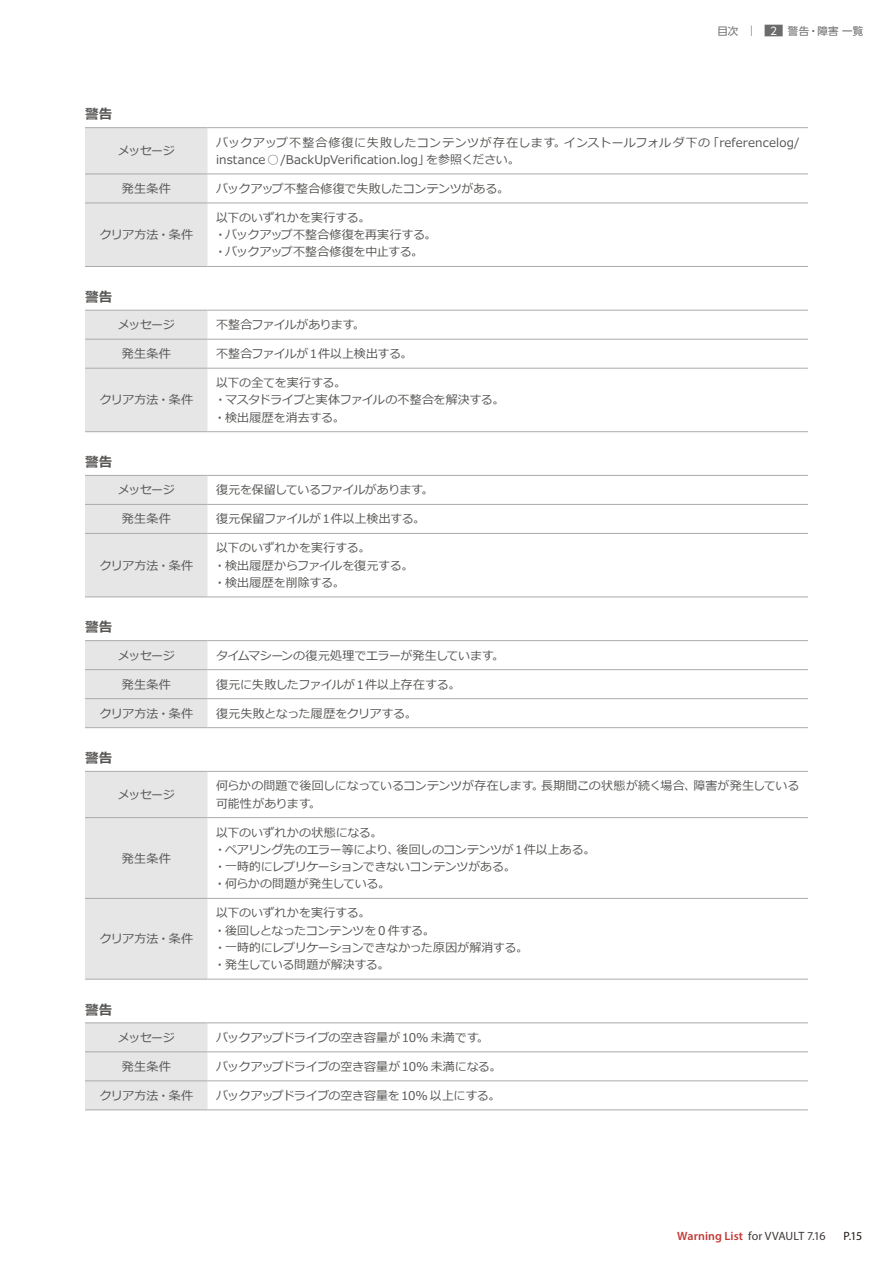
<style>
.page{position:relative;width:893px;height:1263px;background:#fff}
.page>*{position:absolute;margin:0;border:0;box-sizing:border-box;transform-origin:0 0}
.t1{font:700 13.5px "Meiryo";letter-spacing:.02em;color:#575554}
.t2{font:12px/17.2px "Meiryo";letter-spacing:-.01em;color:#575554}
.t3{font:12px/17.2px "Meiryo";letter-spacing:.015em;color:#575554}
.t4{font:12px "Meiryo";letter-spacing:-.03em;color:#575554}
.t5{font:12px "Myriad Pro";letter-spacing:-.005em;color:#3e3a39}
.t6{font:12px "Meiryo";letter-spacing:-.04em;color:#575554}
.t7{font:12px "Meiryo";letter-spacing:-.035em;color:#575554}
.t8{font:12px "Meiryo";letter-spacing:-.05em;color:#575554}
.t9{font:12px "Myriad Pro";color:#221815}
.t10{font:10.5px "UD Shin Go Pro";letter-spacing:.015em;color:#6d6c6c}
.s1{color:#fff}
.s2{font-weight:600;color:#c23a36}
</style>
<div class="page">
<div style="left:85px;top:128px;width:123px;height:138px;background:#e6e6e6"></div>
<hr style="left:85px;top:174px;width:123px;height:1px;background:#aaabab">
<hr style="left:208px;top:174px;width:600px;height:1px;background:#aaabab">
<hr style="left:85px;top:203px;width:123px;height:1px;background:#aaabab">
<hr style="left:208px;top:203px;width:600px;height:1px;background:#aaabab">
<hr style="left:85px;top:127px;width:123px;height:1px;background:#aaabab">
<hr style="left:208px;top:127px;width:600px;height:1px;background:#aaabab">
<hr style="left:85px;top:266px;width:123px;height:1px;background:#aaabab">
<hr style="left:208px;top:266px;width:600px;height:1px;background:#aaabab">
<div style="left:85px;top:311px;width:123px;height:120px;background:#e6e6e6"></div>
<hr style="left:85px;top:339px;width:123px;height:1px;background:#aaabab">
<hr style="left:208px;top:339px;width:600px;height:1px;background:#aaabab">
<hr style="left:85px;top:368px;width:123px;height:1px;background:#aaabab">
<hr style="left:208px;top:368px;width:600px;height:1px;background:#aaabab">
<hr style="left:85px;top:310px;width:123px;height:1px;background:#aaabab">
<hr style="left:208px;top:310px;width:600px;height:1px;background:#aaabab">
<hr style="left:85px;top:431px;width:123px;height:1px;background:#aaabab">
<hr style="left:208px;top:431px;width:600px;height:1px;background:#aaabab">
<div style="left:85px;top:476px;width:123px;height:121px;background:#e6e6e6"></div>
<hr style="left:85px;top:504px;width:123px;height:1px;background:#aaabab">
<hr style="left:208px;top:504px;width:600px;height:1px;background:#aaabab">
<hr style="left:85px;top:533px;width:123px;height:1px;background:#aaabab">
<hr style="left:208px;top:533px;width:600px;height:1px;background:#aaabab">
<hr style="left:85px;top:475px;width:123px;height:1px;background:#aaabab">
<hr style="left:208px;top:475px;width:600px;height:1px;background:#aaabab">
<hr style="left:85px;top:597px;width:123px;height:1px;background:#aaabab">
<hr style="left:208px;top:597px;width:600px;height:1px;background:#aaabab">
<div style="left:85px;top:641px;width:123px;height:86px;background:#e6e6e6"></div>
<hr style="left:85px;top:669px;width:123px;height:1px;background:#aaabab">
<hr style="left:208px;top:669px;width:600px;height:1px;background:#aaabab">
<hr style="left:85px;top:698px;width:123px;height:1px;background:#aaabab">
<hr style="left:208px;top:698px;width:600px;height:1px;background:#aaabab">
<hr style="left:85px;top:640px;width:123px;height:1px;background:#aaabab">
<hr style="left:208px;top:640px;width:600px;height:1px;background:#aaabab">
<hr style="left:85px;top:727px;width:123px;height:1px;background:#aaabab">
<hr style="left:208px;top:727px;width:600px;height:1px;background:#aaabab">
<div style="left:85px;top:772px;width:123px;height:207px;background:#e6e6e6"></div>
<hr style="left:85px;top:817px;width:123px;height:1px;background:#aaabab">
<hr style="left:208px;top:817px;width:600px;height:1px;background:#aaabab">
<hr style="left:85px;top:898px;width:123px;height:1px;background:#aaabab">
<hr style="left:208px;top:898px;width:600px;height:1px;background:#aaabab">
<hr style="left:85px;top:771px;width:123px;height:1px;background:#aaabab">
<hr style="left:208px;top:771px;width:600px;height:1px;background:#aaabab">
<hr style="left:85px;top:979px;width:123px;height:1px;background:#aaabab">
<hr style="left:208px;top:979px;width:600px;height:1px;background:#aaabab">
<div style="left:85px;top:1023px;width:123px;height:86px;background:#e6e6e6"></div>
<hr style="left:85px;top:1051px;width:123px;height:1px;background:#aaabab">
<hr style="left:208px;top:1051px;width:600px;height:1px;background:#aaabab">
<hr style="left:85px;top:1080px;width:123px;height:1px;background:#aaabab">
<hr style="left:208px;top:1080px;width:600px;height:1px;background:#aaabab">
<hr style="left:85px;top:1109px;width:123px;height:1px;background:#aaabab">
<hr style="left:208px;top:1109px;width:600px;height:1px;background:#aaabab">
<hr style="left:85px;top:1022px;width:123px;height:1px;background:#aaabab">
<hr style="left:208px;top:1022px;width:600px;height:1px;background:#aaabab">
<div style="left:765px;top:25px;width:18px;height:11px;background:#6d6c6c"></div>
<p class="t1" style="left:85px;top:105px;width:29px">警告</p>
<p class="t10" style="left:717px;top:22px;width:22px">目次</p>
<p class="t10" style="left:759px;top:22px;width:105px">［<span class="s1">2</span>］警告・障害一覧</p>
<p class="t2" style="left:118px;top:143px;width:58px">メッセージ</p>
<p class="t3" style="left:216px;top:134px;width:585px">バックアップ不整合修復に失敗したコンテンツが存在します。インストールフォルダ下の「referencelog/ instance○/BackUpVerification.log」を参照ください。</p>
<p class="t2" style="left:122px;top:181px;width:51px">発生条件</p>
<p class="t2" style="left:216px;top:181px;width:295px">バックアップ不整合修復で失敗したコンテンツがある。</p>
<p class="t2" style="left:100px;top:227px;width:95px">クリア方法・条件</p>
<p class="t2" style="left:214px;top:210px;width:224px">以下のいずれかを実行する。<br>・バックアップ不整合修復を再実行する。・バックアップ不整合修復を中止する。</p>
<p class="t1" style="left:85px;top:288px;width:29px">警告</p>
<p class="t2" style="left:118px;top:317px;width:58px">メッセージ</p>
<p class="t8" style="left:216px;top:316px;width:150px">不整合ファイルがあります。</p>
<p class="t2" style="left:122px;top:346px;width:51px">発生条件</p>
<p class="t7" style="left:216px;top:345px;width:198px">不整合ファイルが1件以上検出する。</p>
<p class="t2" style="left:100px;top:392px;width:95px">クリア方法・条件</p>
<p class="t2" style="left:214px;top:375px;width:292px">以下の全てを実行する。<br>・マスタドライブと実体ファイルの不整合を解決する。・検出履歴を消去する。</p>
<p class="t1" style="left:85px;top:453px;width:29px">警告</p>
<p class="t2" style="left:118px;top:482px;width:58px">メッセージ</p>
<p class="t6" style="left:216px;top:482px;width:219px">復元を保留しているファイルがあります。</p>
<p class="t2" style="left:122px;top:511px;width:51px">発生条件</p>
<p class="t2" style="left:216px;top:511px;width:211px">復元保留ファイルが1件以上検出する。</p>
<p class="t2" style="left:100px;top:557px;width:95px">クリア方法・条件</p>
<p class="t2" style="left:214px;top:540px;width:201px">以下のいずれかを実行する。<br>・検出履歴からファイルを復元する。・検出履歴を削除する。</p>
<p class="t1" style="left:85px;top:618px;width:29px">警告</p>
<p class="t2" style="left:118px;top:647px;width:58px">メッセージ</p>
<p class="t4" style="left:216px;top:647px;width:290px">タイムマシーンの復元処理でエラーが発生しています。</p>
<p class="t2" style="left:122px;top:676px;width:51px">発生条件</p>
<p class="t4" style="left:216px;top:676px;width:246px">復元に失敗したファイルが1件以上存在する。</p>
<p class="t2" style="left:100px;top:705px;width:95px">クリア方法・条件</p>
<p class="t2" style="left:216px;top:705px;width:202px">復元失敗となった履歴をクリアする。</p>
<p class="t1" style="left:85px;top:749px;width:29px">警告</p>
<p class="t2" style="left:118px;top:787px;width:58px">メッセージ</p>
<p class="t2" style="left:216px;top:778px;width:585px">何らかの問題で後回しになっているコンテンツが存在します。長期間この状態が続く場合、障害が発生している可能性があります。</p>
<p class="t2" style="left:122px;top:850px;width:51px">発生条件</p>
<p class="t2" style="left:100px;top:931px;width:95px">クリア方法・条件</p>
<p class="t1" style="left:85px;top:1000px;width:29px">警告</p>
<p class="t2" style="left:214px;top:824px;width:383px">以下のいずれかの状態になる。<br>・ペアリング先のエラー等により、後回しのコンテンツが1件以上ある。・一時的にレプリケーションできないコンテンツがある。<br>・何らかの問題が発生している。</p>
<p class="t2" style="left:214px;top:905px;width:316px">以下のいずれかを実行する。<br>・後回しとなったコンテンツを 0 件する。<br>・一時的にレプリケーションできなかった原因が解消する。・発生している問題が解決する。</p>
<p class="t2" style="left:118px;top:1029px;width:58px">メッセージ</p>
<p class="t2" style="left:216px;top:1029px;width:274px">バックアップドライブの空き容量が10% 未満です。</p>
<p class="t2" style="left:122px;top:1058px;width:51px">発生条件</p>
<p class="t2" style="left:216px;top:1058px;width:287px">バックアップドライブの空き容量が10% 未満になる。</p>
<p class="t2" style="left:100px;top:1087px;width:95px">クリア方法・条件</p>
<p class="t4" style="left:216px;top:1087px;width:286px">バックアップドライブの空き容量を10% 以上にする。</p>
<p class="t5" style="left:677px;top:1228px;width:150px"><span class="s2">Warning List</span> for VVAULT 7.16</p>
<p class="t9" style="left:844px;top:1228px;width:20px">P.15</p>
</div>
